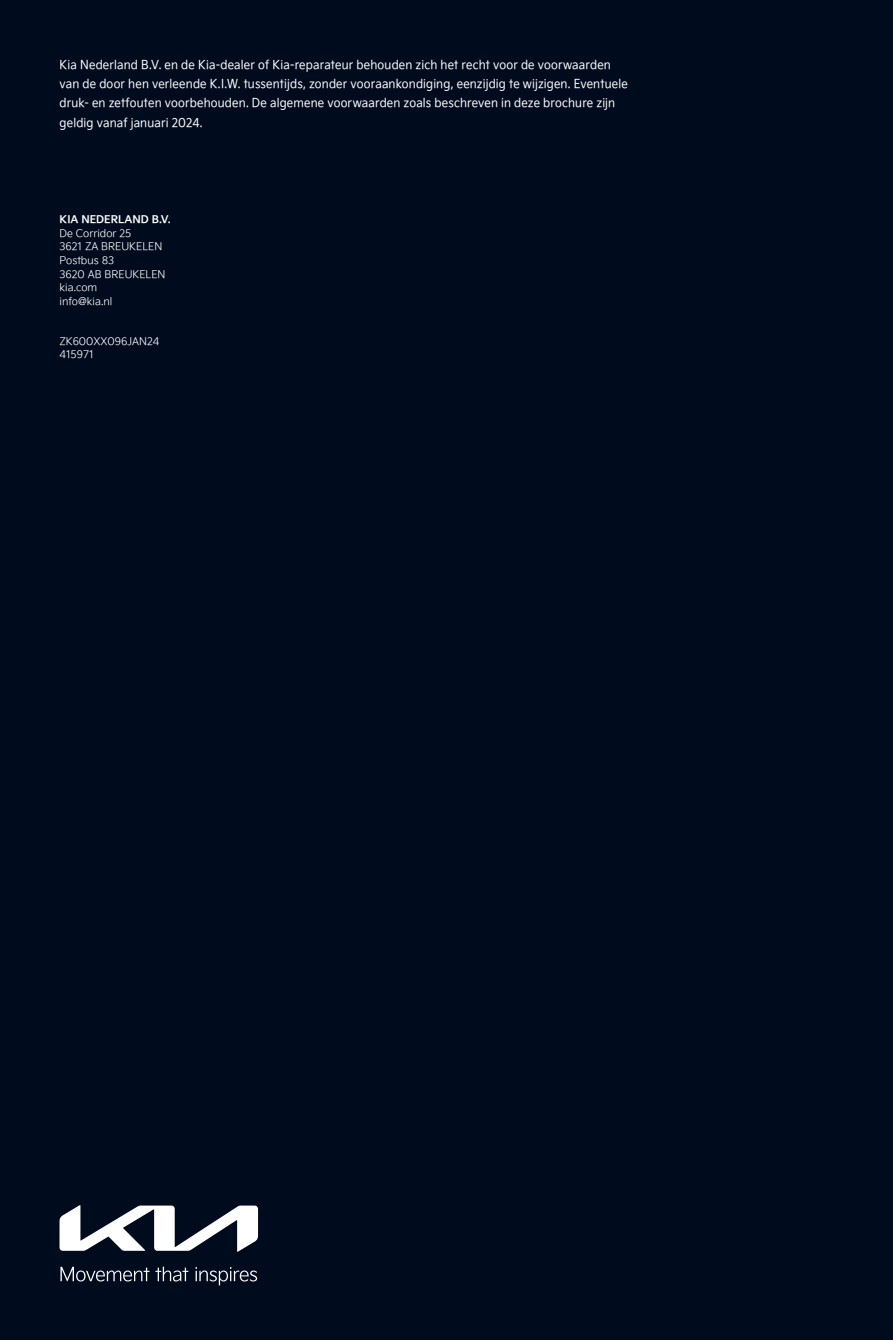
<style>
.page{position:relative;width:893px;height:1340px;background:#fff}
.page>*{position:absolute;margin:0;border:0;box-sizing:border-box;transform-origin:0 0}
.t1{font:12.25px/19.2px "Kia Signature OTF Regular";letter-spacing:.015em;color:#fff;scale:.92 1}
.t2{font:10.5px/13.7px "Kia Signature OTF Light";color:#fff}
.t3{font:10.5px "Kia Signature OTF Bold";color:#fff}
</style>
<div class="page">
<div style="left:0;top:0;width:893px;height:1339px;background:#000b1e"></div>
<svg style="left:60px;top:1205px;width:198px;height:46px"></svg>
<svg style="left:60px;top:1266px;width:128px;height:15px"></svg>
<svg style="left:196px;top:1267px;width:61px;height:18px"></svg>
<p class="t1" style="left:60px;top:54px;width:619px">Kia Nederland B.V. en de Kia-dealer of Kia-reparateur behouden zich het recht voor de voorwaarden van de door hen verleende K.I.W. tussentijds, zonder vooraankondiging, eenzijdig te wijzigen. Eventuele druk- en zetfouten voorbehouden. De algemene voorwaarden zoals beschreven in deze brochure zijn geldig vanaf januari 2024.</p>
<p class="t3" style="left:60px;top:211px;width:113px">KIA NEDERLAND B.V.</p>
<p class="t2" style="left:60px;top:226px;width:108px">De Corridor 25<br>3621 ZA BREUKELEN<br>Postbus 83<br>3620 AB BREUKELEN kia.com<br>info@kia.nl</p>
<p class="t2" style="left:60px;top:334px;width:101px">ZK600XX096JAN24<br>415971</p>
</div>
